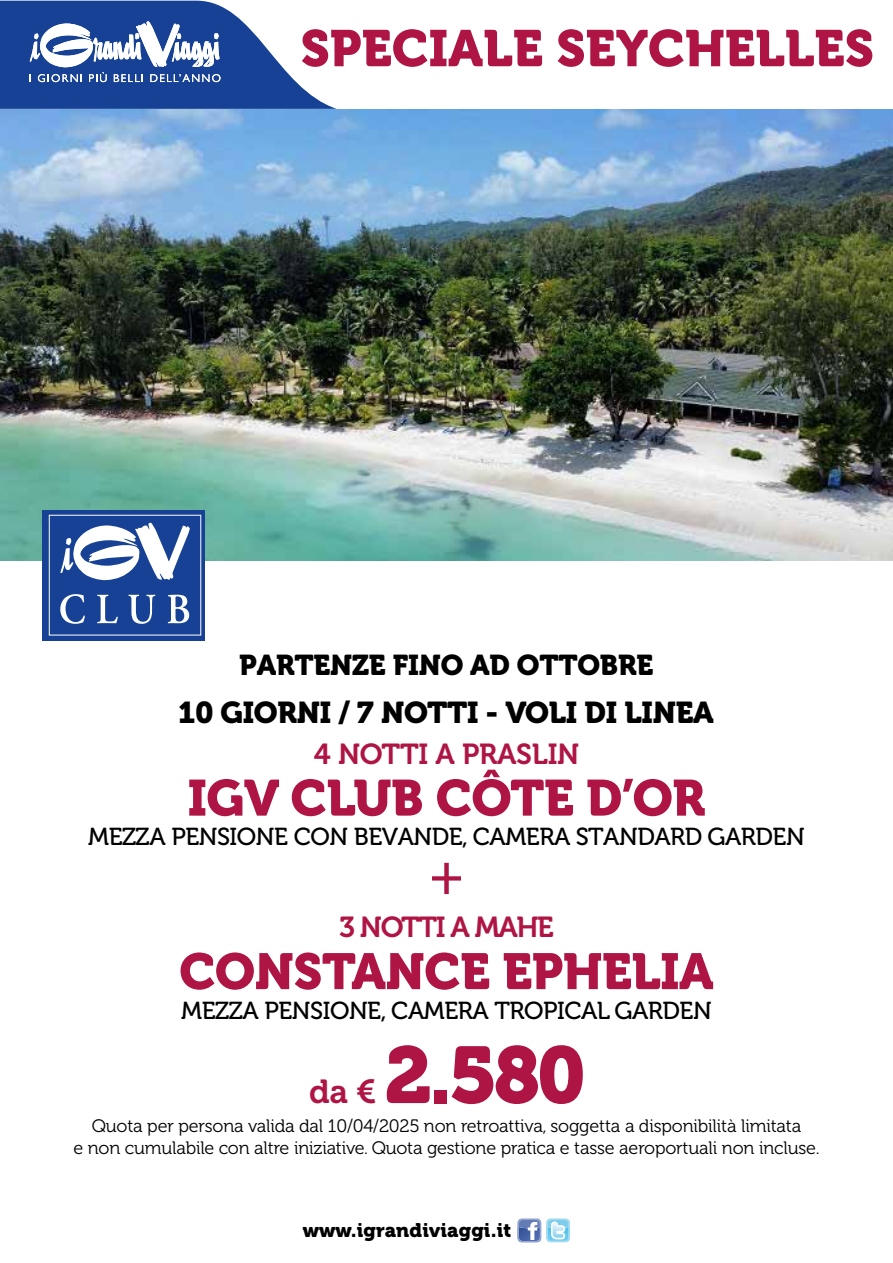
<style>
.page{position:relative;width:893px;height:1263px;background:#fff}
.page>*{position:absolute;margin:0;border:0;box-sizing:border-box;transform-origin:0 0}
.t1{font:79.5px "Museo 900";color:#af1544}
.t2{font:54.75px "Museo 500";color:#af1544}
.t3{font:51px "Museo 900";color:#af1544}
.t4{font:50.4px "Museo 900";letter-spacing:-.01em;color:#af1544}
.t5{font:33.15px "Museo 700";color:#af1544}
.t6{font:30px "Museo 900";letter-spacing:-.01em;color:#000}
.t7{font:28.8px "Museo 700";letter-spacing:-.01em;color:#af1544}
.t8{font:28.8px "Museo 700";letter-spacing:-.05em;color:#af1544}
.t9{font:28.5px "Museo 900";letter-spacing:-.01em;color:#000}
.t10{font:24.45px "Museo 500";letter-spacing:-.02em;color:#000}
.t11{font:19.5px "Museo 900";letter-spacing:.01em;color:#000}
.t12{font:18px/21.6px "Museo 300";letter-spacing:-.01em;color:#000;text-align:center}
</style>
<div class="page">
<img style="left:0;top:110px;width:893px;height:450px">
<svg style="left:518px;top:1218px;width:52px;height:24px"></svg>
<svg style="left:0;top:1px;width:337px;height:108px"></svg>
<div style="left:42px;top:510px;width:163px;height:131px;background:#164194"></div>
<svg style="left:60px;top:522px;width:130px;height:59px"></svg>
<svg style="left:60px;top:594px;width:25px;height:30px"></svg>
<svg style="left:97px;top:595px;width:21px;height:28px"></svg>
<svg style="left:128px;top:595px;width:27px;height:29px"></svg>
<svg style="left:168px;top:595px;width:21px;height:28px"></svg>
<h3 class="t3" style="left:301px;top:19px;width:575px">SPECIALE SEYCHELLES</h3>
<h3 class="t9" style="left:239px;top:648px;width:416px">PARTENZE FINO AD OTTOBRE</h3>
<h3 class="t6" style="left:178px;top:696px;width:537px">10 GIORNI / 7 NOTTI - VOLI DI LINEA</h3>
<h3 class="t7" style="left:314px;top:738px;width:267px">4 NOTTI A PRASLIN</h3>
<h3 class="t4" style="left:188px;top:769px;width:519px">IGV CLUB CÔTE D’OR</h3>
<h3 class="t10" style="left:88px;top:823px;width:718px">MEZZA PENSIONE CON BEVANDE, CAMERA STANDARD GARDEN</h3>
<h2 class="t2" style="left:430px;top:845px;width:35px">+</h2>
<h3 class="t8" style="left:339px;top:911px;width:216px">3 NOTTI A MAHE</h3>
<h3 class="t4" style="left:179px;top:943px;width:536px">CONSTANCE EPHELIA</h3>
<h3 class="t10" style="left:181px;top:997px;width:532px">MEZZA PENSIONE, CAMERA TROPICAL GARDEN</h3>
<h3 class="t5" style="left:309px;top:1073px;width:69px">da €</h3>
<h1 class="t1" style="left:385px;top:1030px;width:203px">2.580</h1>
<p class="t12" style="left:73px;top:1116px;width:748px">Quota per persona valida dal 10/04/2025 non retroattiva, soggetta a disponibilità limitata<br>e non cumulabile con altre iniziative. Quota gestione pratica e tasse aeroportuali non incluse.</p>
<p class="t11" style="left:303px;top:1219px;width:210px">www.igrandiviaggi.it</p>
</div>
